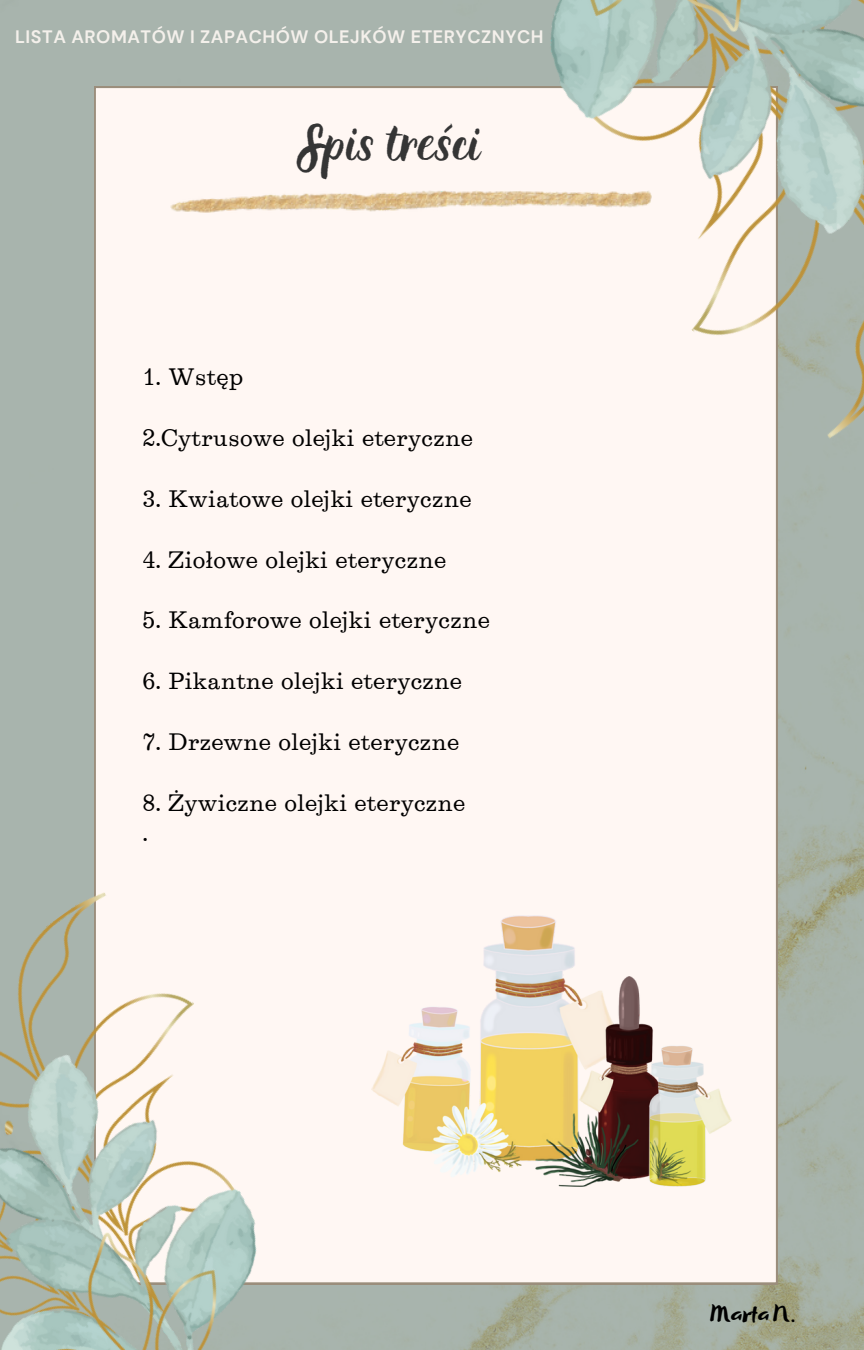
<style>
.page{position:relative;width:864px;height:1350px;background:#fff}
.page>*{position:absolute;margin:0;border:0;box-sizing:border-box;transform-origin:0 0}
.t1{font:40.95px "Holla";color:#353535}
.t2{font:27px "Beach Resort";color:#000}
.t3{font:24.75px "Egizio URW";letter-spacing:.03em;color:#000}
.t4{font:700 18px "DM Sans";letter-spacing:.03em;color:#f4f0eb}
</style>
<div class="page">
<img style="left:0;top:0;width:864px;height:1350px">
<div style="left:94px;top:86px;width:684px;height:1198px;background:#fff7f3"></div>
<img style="left:0;top:883px;width:427px;height:467px">
<img style="left:323px;top:0;width:541px;height:451px">
<img style="left:170px;top:191px;width:481px;height:21px">
<img style="left:372px;top:915px;width:359px;height:272px">
<p class="t4" style="left:15px;top:25px;width:530px">LISTA AROMATÓW I ZAPACHÓW OLEJKÓW ETERYCZNYCH</p>
<p class="t1" style="left:297px;top:119px;width:185px">Spis treści</p>
<p class="t3" style="left:143px;top:367px;width:102px">1. Wstęp</p>
<p class="t3" style="left:143px;top:427px;width:331px">2.Cytrusowe olejki eteryczne</p>
<p class="t3" style="left:143px;top:488px;width:330px">3. Kwiatowe olejki eteryczne</p>
<p class="t3" style="left:143px;top:549px;width:305px">4. Ziołowe olejki eteryczne</p>
<p class="t3" style="left:143px;top:610px;width:348px">5. Kamforowe olejki eteryczne</p>
<p class="t3" style="left:143px;top:670px;width:321px">6. Pikantne olejki eteryczne</p>
<p class="t3" style="left:143px;top:731px;width:318px">7. Drzewne olejki eteryczne</p>
<p class="t3" style="left:143px;top:792px;width:324px">8. Żywiczne olejki eteryczne</p>
<p class="t3" style="left:143px;top:822px;width:7px">.</p>
<p class="t2" style="left:711px;top:1299px;width:86px">Marta N.</p>
</div>
